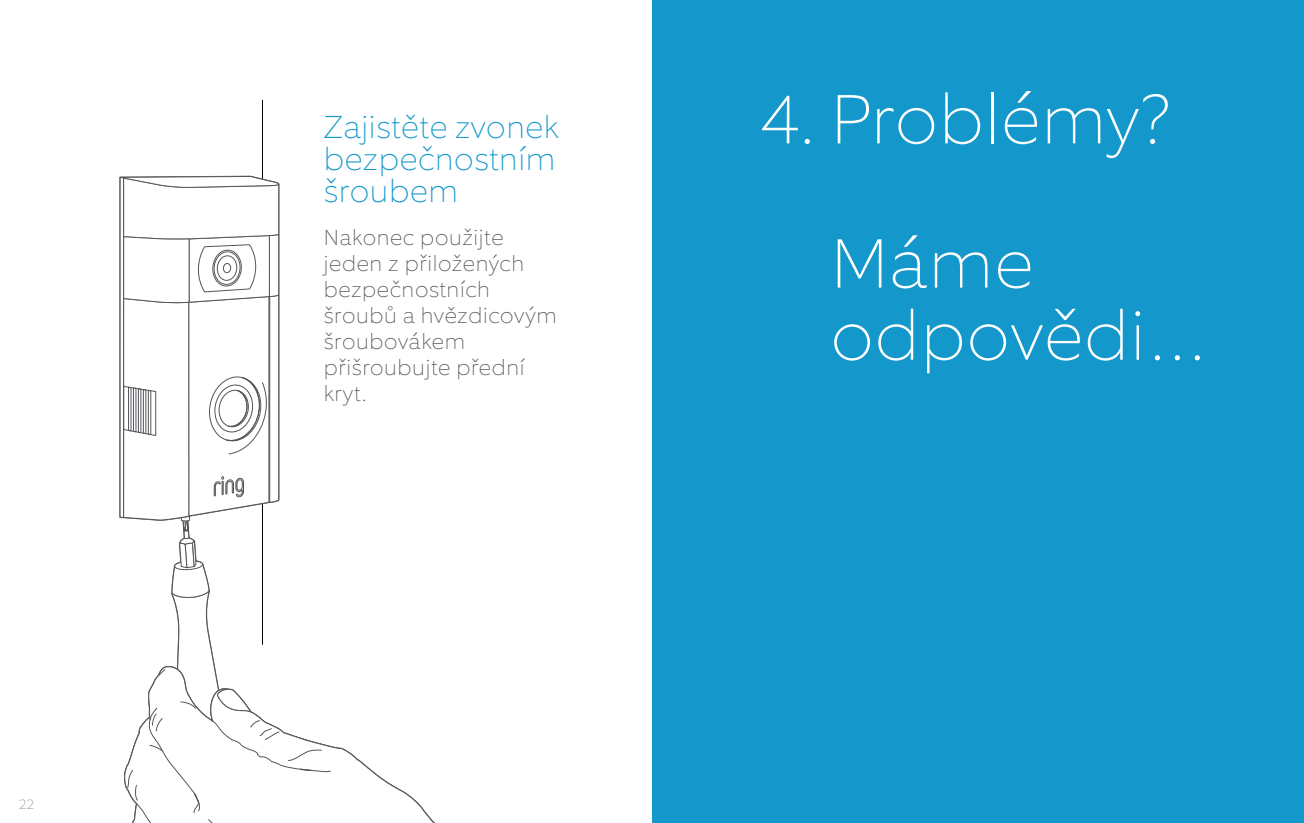
<style>
.page{position:relative;width:1304px;height:823px;background:#fff}
.page>*{position:absolute;margin:0;border:0;box-sizing:border-box;transform-origin:0 0}
.t1{font:100 70px/144px "Equip";letter-spacing:.02em;color:#fff}
.t2{font:100 32px/32px "Equip";letter-spacing:.02em;color:#1498cb;text-align:justify}
.t3{font:100 22px/26px "Equip";letter-spacing:.03em;color:#54565a}
.t4{font:100 14px "Equip";color:#939598}
</style>
<div class="page">
<hr style="left:262px;top:100px;width:1px;height:544px;background:#000">
<svg style="left:331px;top:746px;width:103px;height:76px"></svg>
<svg style="left:119px;top:175px;width:212px;height:647px"></svg>
<div style="left:652px;top:0;width:652px;height:822px;background:#1498cb"></div>
<p class="t4" style="left:19px;top:795px;width:17px">22</p>
<h2 class="t2" style="left:324px;top:110px;width:237px">Zajistěte zvonek bezpečnostním šroubem</h2>
<p class="t3" style="left:324px;top:224px;width:234px">Nakonec použijte jeden z přiložených bezpečnostních šroubů a hvězdicovým šroubovákem přišroubujte přední kryt.</p>
<h1 class="t1" style="left:831px;top:47px;width:341px;text-indent:-71px">4. Problémy?<br>Máme</h1>
<h1 class="t1" style="left:831px;top:263px;width:379px">odpovědi…</h1>
</div>
